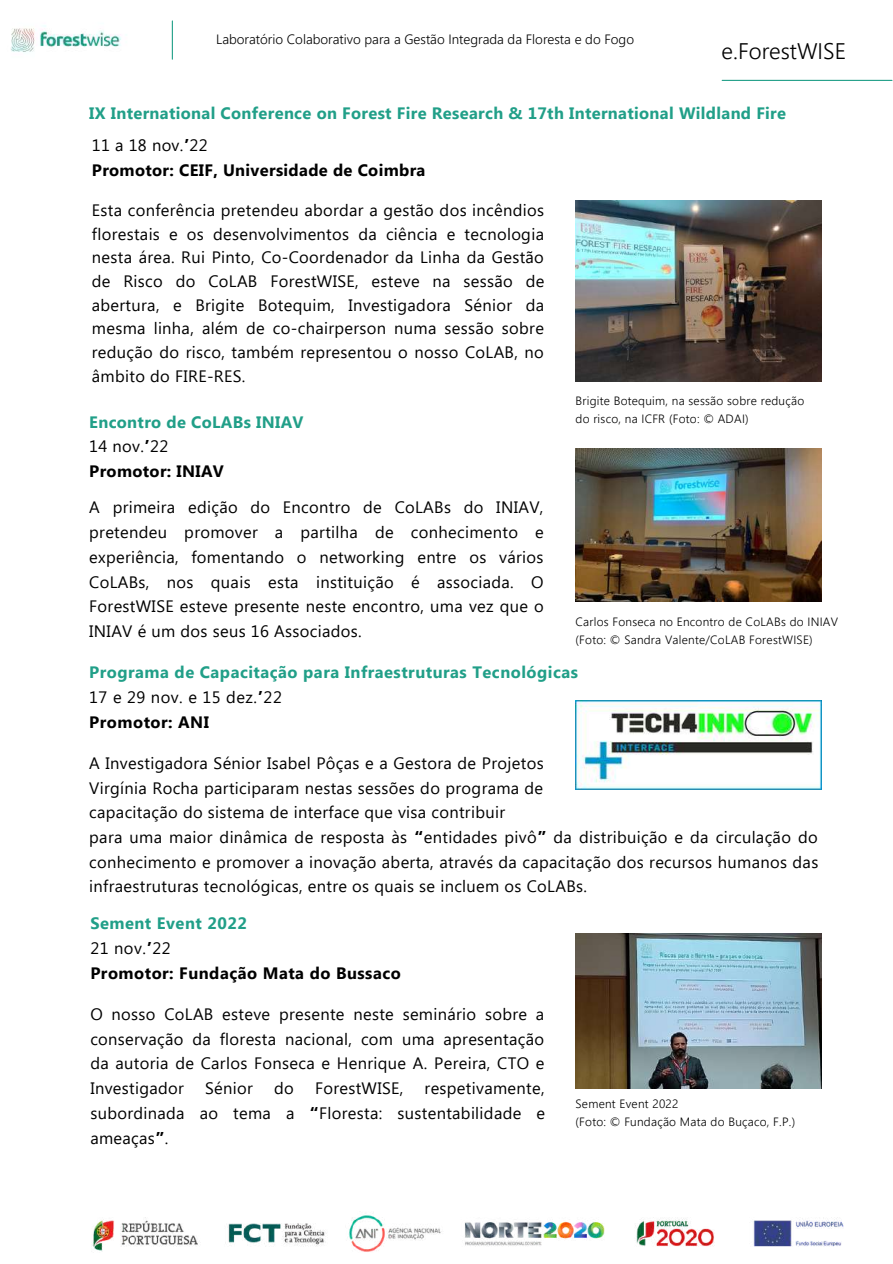
<style>
.page{position:relative;width:893px;height:1264px;background:#fff}
.page>*{position:absolute;margin:0;border:0;box-sizing:border-box;transform-origin:0 0}
.t1{font:300 22.5px "Segoe UI";color:#000}
.t2{font:16.5px/24.8px "Segoe UI";letter-spacing:.02em;color:#000;text-align:justify}
.t3{font:700 16.5px/24.8px "Segoe UI";letter-spacing:.02em;color:#219f88}
.t4{font:700 16.5px/24.8px "Segoe UI";letter-spacing:.03em;color:#000}
.t5{font:300 13.5px "Segoe UI";color:#000}
.t6{font:300 12px/18px "Segoe UI";letter-spacing:.02em;color:#000}
.s1{font-weight:400}
.s2{font-family:"Noto Sans Gurmukhi"}
.s3{font-weight:400;color:#000}
.s4{font-family:"Noto Sans Gurmukhi";color:#000}
.s5{color:#000}
.s6{font-family:"Noto Sans Gurmukhi";font-weight:700}
.s7{color:#219f88}
</style>
<div class="page">
<img style="left:11px;top:25px;width:110px;height:27px">
<hr style="left:172px;top:21px;width:1px;height:38px;background:#219f88">
<img style="left:92px;top:1215px;width:751px;height:37px">
<hr style="left:722px;top:80px;width:169px;height:1px;background:#219f88">
<img style="left:575px;top:448px;width:246px;height:153px">
<img style="left:575px;top:201px;width:246px;height:181px">
<img style="left:575px;top:700px;width:246px;height:89px">
<img style="left:575px;top:933px;width:246px;height:155px">
<p class="t5" style="left:216px;top:29px;width:419px">Laboratório Colaborativo para a Gestão Integrada da Floresta e do Fogo</p>
<h1 class="t1" style="left:721px;top:35px;width:126px">e.ForestWISE</h1>
<p class="t3" style="left:89px;top:100px;width:698px">IX International Conference on Forest Fire Research &amp; 17th International Wildland Fire</p>
<p class="t4" style="left:92px;top:132px;width:335px"><span class="s1">11 a 18 nov.</span><span class="s2">’</span><span class="s1">22<br></span>Promotor: CEIF, Universidade de Coimbra</p>
<p class="t2" style="left:92px;top:197px;width:454px;line-height:23.5px">Esta conferência pretendeu abordar a gestão dos incêndios florestais e os desenvolvimentos da ciência e tecnologia nesta área. Rui Pinto, Co-Coordenador da Linha da Gestão de Risco do CoLAB ForestWISE, esteve na sessão de abertura, e Brigite Botequim, Investigadora Sénior da mesma linha, além de co-chairperson numa sessão sobre redução do risco, também representou o nosso CoLAB, no âmbito do FIRE-RES.</p>
<p class="t6" style="left:575px;top:391px;width:230px">Brigite Botequim, na sessão sobre redução do risco, na ICFR (Foto: © ADAI)</p>
<p class="t3" style="left:89px;top:408px;width:216px">Encontro de CoLABs INIAV<br><span class="s3">14 nov.</span><span class="s4">’</span><span class="s3">22<br></span><span class="s5">Promotor: INIAV</span></p>
<p class="t2" style="left:89px;top:494px;width:456px">A primeira edição do Encontro de CoLABs do INIAV, pretendeu promover a partilha de conhecimento e experiência, fomentando o networking entre os vários CoLABs, nos quais esta instituição é associada. O ForestWISE esteve presente neste encontro, uma vez que o INIAV é um dos seus 16 Associados.</p>
<p class="t3" style="left:89px;top:659px;width:490px">Programa de Capacitação para Infraestruturas Tecnológicas<br><span class="s3">17 e 29 nov. e 15 dez.</span><span class="s4">’</span><span class="s3">22<br></span><span class="s5">Promotor: ANI</span></p>
<p class="t2" style="left:89px;top:749px;width:456px">A Investigadora Sénior Isabel Pôças e a Gestora de Projetos Virgínia Rocha participaram nestas sessões do programa de capacitação do sistema de interface que visa contribuir</p>
<p class="t6" style="left:575px;top:612px;width:264px">Carlos Fonseca no Encontro de CoLABs do INIAV (Foto: © Sandra Valente/CoLAB ForestWISE)</p>
<p class="t2" style="left:89px;top:823px;width:730px">para uma maior dinâmica de resposta às <span class="s6">“</span>entidades pivô<span class="s6">”</span> da distribuição e da circulação do conhecimento e promover a inovação aberta, através da capacitação dos recursos humanos das infraestruturas tecnológicas, entre os quais se incluem os CoLABs.</p>
<p class="t4" style="left:90px;top:910px;width:312px"><span class="s7">Sement Event 2022<br></span><span class="s1">21 nov.</span><span class="s2">’</span><span class="s1">22<br></span>Promotor: Fundação Mata do Bussaco</p>
<p class="t2" style="left:90px;top:1000px;width:455px">O nosso CoLAB esteve presente neste seminário sobre a conservação da floresta nacional, com uma apresentação da autoria de Carlos Fonseca e Henrique A. Pereira, CTO e Investigador</p>
<p class="t2" style="left:205px;top:1074px;width:49px">Sénior</p>
<p class="t2" style="left:274px;top:1074px;width:21px">do</p>
<p class="t2" style="left:315px;top:1074px;width:90px">ForestWISE,</p>
<p class="t2" style="left:90px;top:1074px;width:456px;text-indent:334px">respetivamente, subordinada ao tema a <span class="s6">“</span>Floresta: sustentabilidade e ameaças<span class="s6">”</span>.</p>
<p class="t6" style="left:575px;top:1094px;width:221px">Sement Event 2022<br>(Foto: © Fundação Mata do Buçaco, F.P.)</p>
</div>
